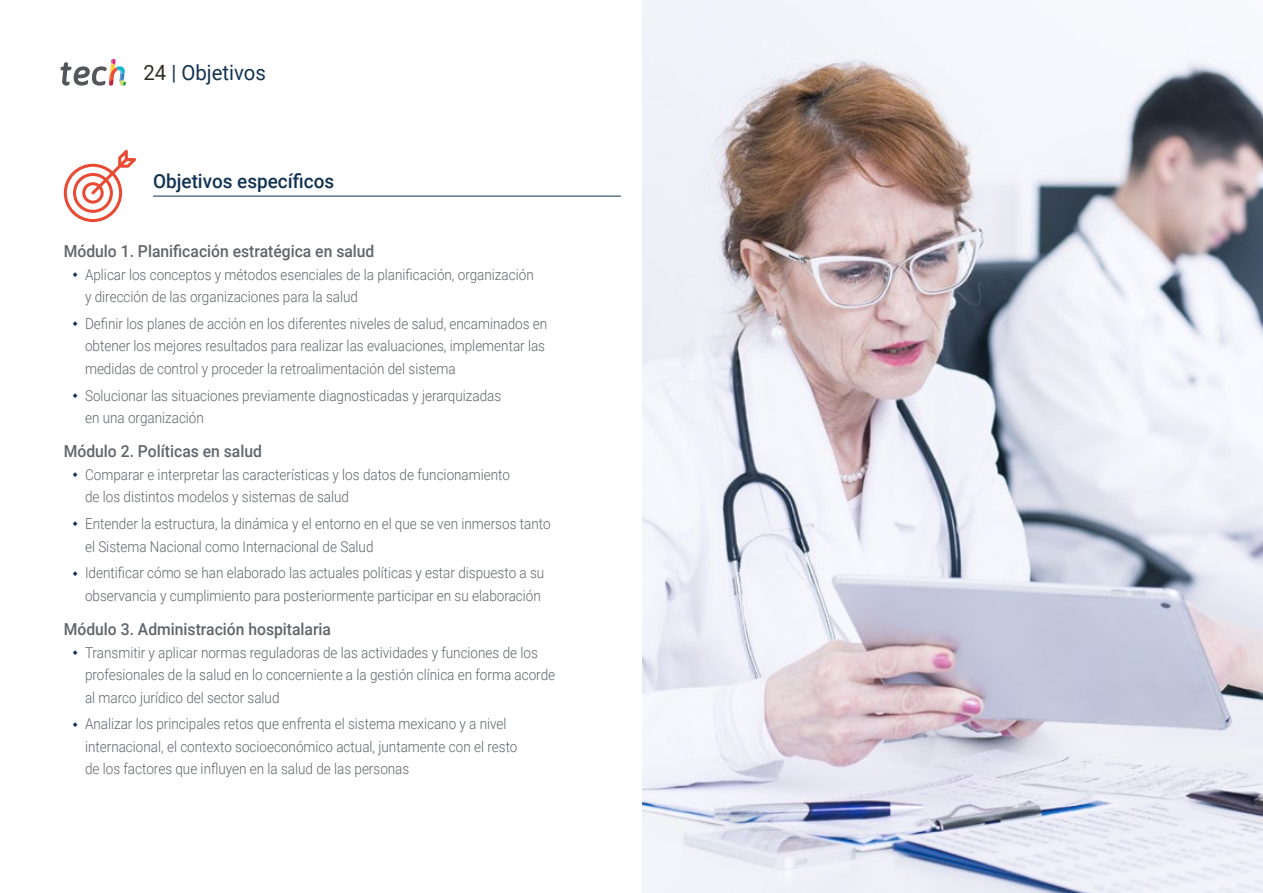
<style>
.page{position:relative;width:1263px;height:893px;background:#fff}
.page>*{position:absolute;margin:0;border:0;box-sizing:border-box;transform-origin:0 0}
.t1{font:21px "Roboto";color:#123352}
.t2{font:500 19.5px "Roboto";color:#123352}
.t3{font:500 16.5px "Roboto";color:#61646a;scale:.95 1}
.t4{font:300 15px/22.5px "Roboto";color:#61646a;scale:.9 1}
.s1{color:#312e20}
</style>
<div class="page">
<svg style="left:61px;top:59px;width:65px;height:27px"></svg>
<svg style="left:64px;top:150px;width:72px;height:72px"></svg>
<hr style="left:153px;top:196px;width:468px;height:1px;background:#123352">
<img style="left:642px;top:0;width:621px;height:893px">
<h1 class="t1" style="left:144px;top:57px;width:124px"><span class="s1">24</span> | Objetivos</h1>
<h2 class="t2" style="left:153px;top:167px;width:183px">Objetivos específicos</h2>
<p class="t3" style="left:64px;top:240px;width:329px">Módulo 1. Planificación estratégica en salud</p>
<p class="t4" style="left:85px;top:263px;width:500px">Aplicar los conceptos y métodos esenciales de la planificación, organización y dirección de las organizaciones para la salud</p>
<p class="t4" style="left:85px;top:312px;width:515px">Definir los planes de acción en los diferentes niveles de salud, encaminados en obtener los mejores resultados para realizar las evaluaciones, implementar las medidas de control y proceder la retroalimentación del sistema</p>
<p class="t4" style="left:85px;top:384px;width:464px">Solucionar las situaciones previamente diagnosticadas y jerarquizadas en una organización</p>
<p class="t3" style="left:64px;top:440px;width:210px">Módulo 2. Políticas en salud</p>
<p class="t4" style="left:85px;top:463px;width:474px">Comparar e interpretar las características y los datos de funcionamiento de los distintos modelos y sistemas de salud</p>
<p class="t4" style="left:85px;top:512px;width:519px">Entender la estructura, la dinámica y el entorno en el que se ven inmersos tanto el Sistema Nacional como Internacional de Salud</p>
<p class="t4" style="left:85px;top:561px;width:512px">Identificar cómo se han elaborado las actuales políticas y estar dispuesto a su observancia y cumplimiento para posteriormente participar en su elaboración</p>
<p class="t3" style="left:64px;top:618px;width:283px">Módulo 3. Administración hospitalaria</p>
<p class="t4" style="left:85px;top:640px;width:524px">Transmitir y aplicar normas reguladoras de las actividades y funciones de los profesionales de la salud en lo concerniente a la gestión clínica en forma acorde al marco jurídico del sector salud</p>
<p class="t4" style="left:85px;top:712px;width:482px">Analizar los principales retos que enfrenta el sistema mexicano y a nivel internacional, el contexto socioeconómico actual, juntamente con el resto de los factores que influyen en la salud de las personas</p>
</div>
